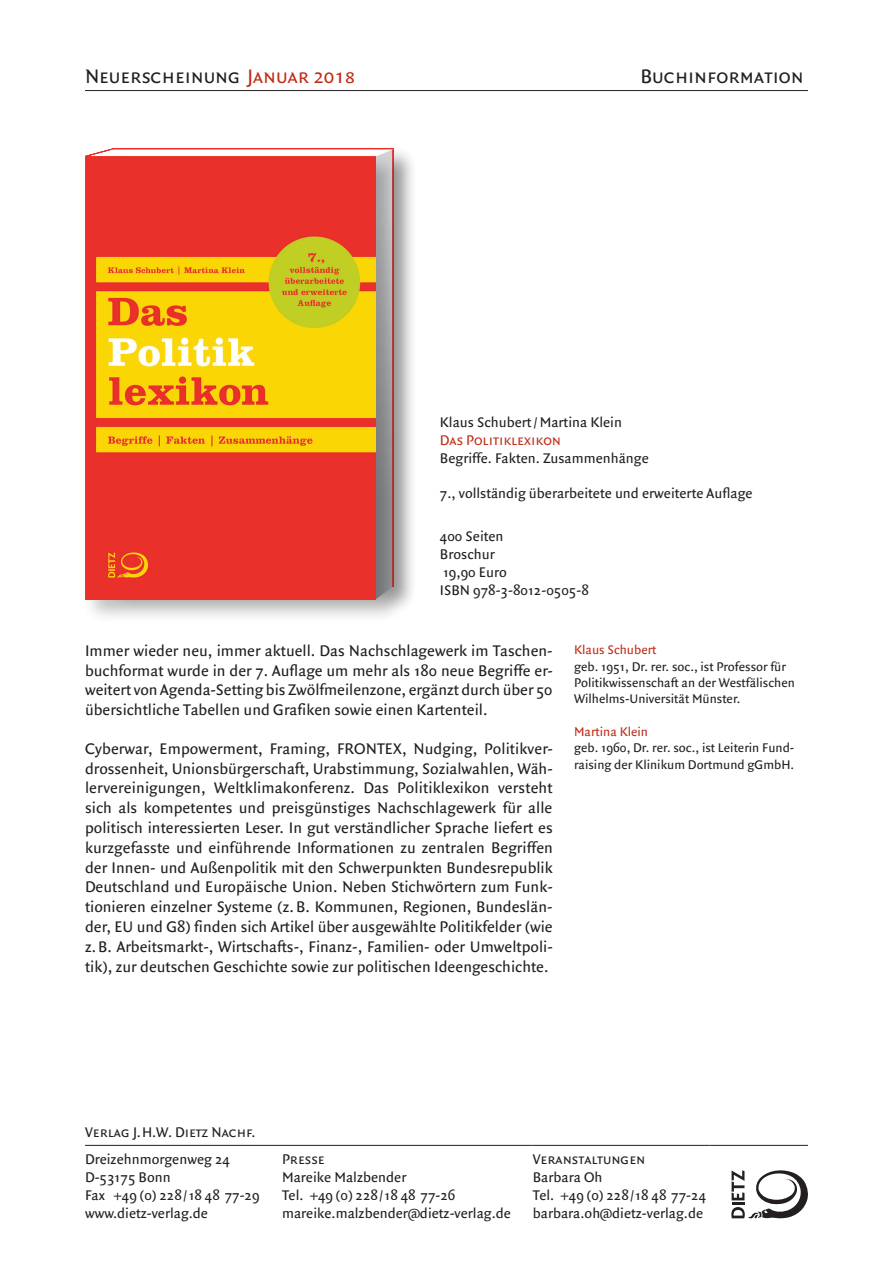
<style>
.page{position:relative;width:893px;height:1263px;background:#fff}
.page>*{position:absolute;margin:0;border:0;box-sizing:border-box;transform-origin:0 0}
.t1{font:21px "Quadraat Sans Small Caps";color:#231f20}
.t2{font:16.5px/19.8px "Quadraat Sans";color:#231f20;text-align:justify}
.t3{font:15px/18px "Quadraat Sans";color:#231f20}
.t4{font:15px "Quadraat Sans Small Caps";color:#231f20}
.t5{font:15px "Quadraat Sans Small Caps";color:#c02d19}
.t6{font:13.5px/16.2px "Quadraat Sans";color:#231f20}
.t7{font:13.5px "Quadraat Sans";color:#c02d19}
.s1{color:#c02d19}
</style>
<div class="page">
<div style="left:371px;top:147px;width:46px;height:475px;background:#231f20;opacity:.28"></div>
<div style="left:85px;top:147px;width:49px;height:33px;background:#231f20;opacity:.75"></div>
<div style="left:81px;top:152px;width:320px;height:472px;background:#231f20;opacity:.28"></div>
<img style="left:85px;top:156px;width:291px;height:443px">
<hr style="left:85px;top:90px;width:723px;height:1px;background:#231f20">
<hr style="left:85px;top:1145px;width:197px;height:1px;background:#231f20">
<hr style="left:282px;top:1145px;width:251px;height:1px;background:#231f20">
<hr style="left:533px;top:1145px;width:177px;height:1px;background:#231f20">
<hr style="left:710px;top:1145px;width:98px;height:1px;background:#231f20">
<svg style="left:731px;top:1170px;width:77px;height:48px"></svg>
<p class="t1" style="left:85px;top:64px;width:272px">Neuerscheinung <span class="s1">Januar 2018</span></p>
<p class="t1" style="left:640px;top:64px;width:165px">Buchinformation</p>
<p class="t3" style="left:440px;top:413px;width:184px">Klaus Schubert/Martina Klein</p>
<p class="t5" style="left:440px;top:431px;width:123px">Das Politiklexikon</p>
<p class="t3" style="left:440px;top:449px;width:210px">Begriffe. Fakten. Zusammenhänge</p>
<p class="t3" style="left:440px;top:484px;width:314px">7., vollständig überarbeitete und erweiterte Auflage</p>
<p class="t3" style="left:440px;top:528px;width:150px">400 Seiten<br>Broschur<br>19,90 Euro<br>ISBN 978-3-8012-0505-8</p>
<p class="t2" style="left:85px;top:641px;width:469px">Immer wieder neu, immer aktuell. Das Nachschlagewerk im Taschen&shy;buchformat wurde in der 7. Auflage um mehr als 180 neue Begriffe er&shy;weitert von Agenda-Setting bis Zwölfmeilenzone, ergänzt durch über 50 übersichtliche Tabellen und Grafiken sowie einen Kartenteil.</p>
<p class="t2" style="left:85px;top:739px;width:469px">Cyberwar, Empowerment, Framing, FRONTEX, Nudging, Politikver&shy;drossenheit, Unionsbürgerschaft, Urabstimmung, Sozialwahlen, Wäh&shy;lervereinigungen, Weltklimakonferenz. Das Politiklexikon versteht sich als kompetentes und preisgünstiges Nachschlagewerk für alle politisch interessierten Leser. In gut verständlicher Sprache liefert es kurzgefasste und einführende Informationen zu zentralen Begriffen der Innen- und Außenpolitik mit den Schwerpunkten Bundesrepublik Deutschland und Europäische Union. Neben Stichwörtern zum Funk&shy;tionieren einzelner Systeme (z.B. Kommunen, Regionen, Bundeslän&shy;der, EU und G8) finden sich Artikel über ausgewählte Politikfelder (wie z.B. Arbeitsmarkt-, Wirtschafts-, Finanz-, Familien- oder Umweltpoli&shy;tik), zur deutschen Geschichte sowie zur politischen Ideengeschichte.</p>
<p class="t7" style="left:574px;top:642px;width:84px">Klaus Schubert</p>
<p class="t6" style="left:574px;top:658px;width:222px">geb. 1951, Dr. rer. soc., ist Professor für<br>Politikwissenschaft an der Westfälischen<br>Wilhelms-Universität Münster.</p>
<p class="t7" style="left:574px;top:724px;width:76px">Martina Klein</p>
<p class="t6" style="left:574px;top:740px;width:222px">geb. 1960, Dr. rer. soc., ist Leiterin Fund&shy;raising der Klinikum Dortmund gGmbH.</p>
<p class="t4" style="left:85px;top:1123px;width:172px">Verlag J.H.W. Dietz Nachf.</p>
<p class="t3" style="left:85px;top:1151px;width:176px">Dreizehnmorgenweg 24<br>D-53175 Bonn<br>Fax +49 (0) 228/18 48 77-29 www.dietz-verlag.de</p>
<p class="t4" style="left:282px;top:1151px;width:44px">Presse</p>
<p class="t3" style="left:282px;top:1169px;width:230px">Mareike Malzbender<br>Tel. +49 (0) 228/18 48 77-26 mareike.malzbender@dietz-verlag.de</p>
<p class="t4" style="left:533px;top:1151px;width:114px">Veranstaltungen</p>
<p class="t3" style="left:533px;top:1169px;width:175px">Barbara Oh<br>Tel. +49 (0) 228/18 48 77-24 barbara.oh@dietz-verlag.de</p>
</div>
